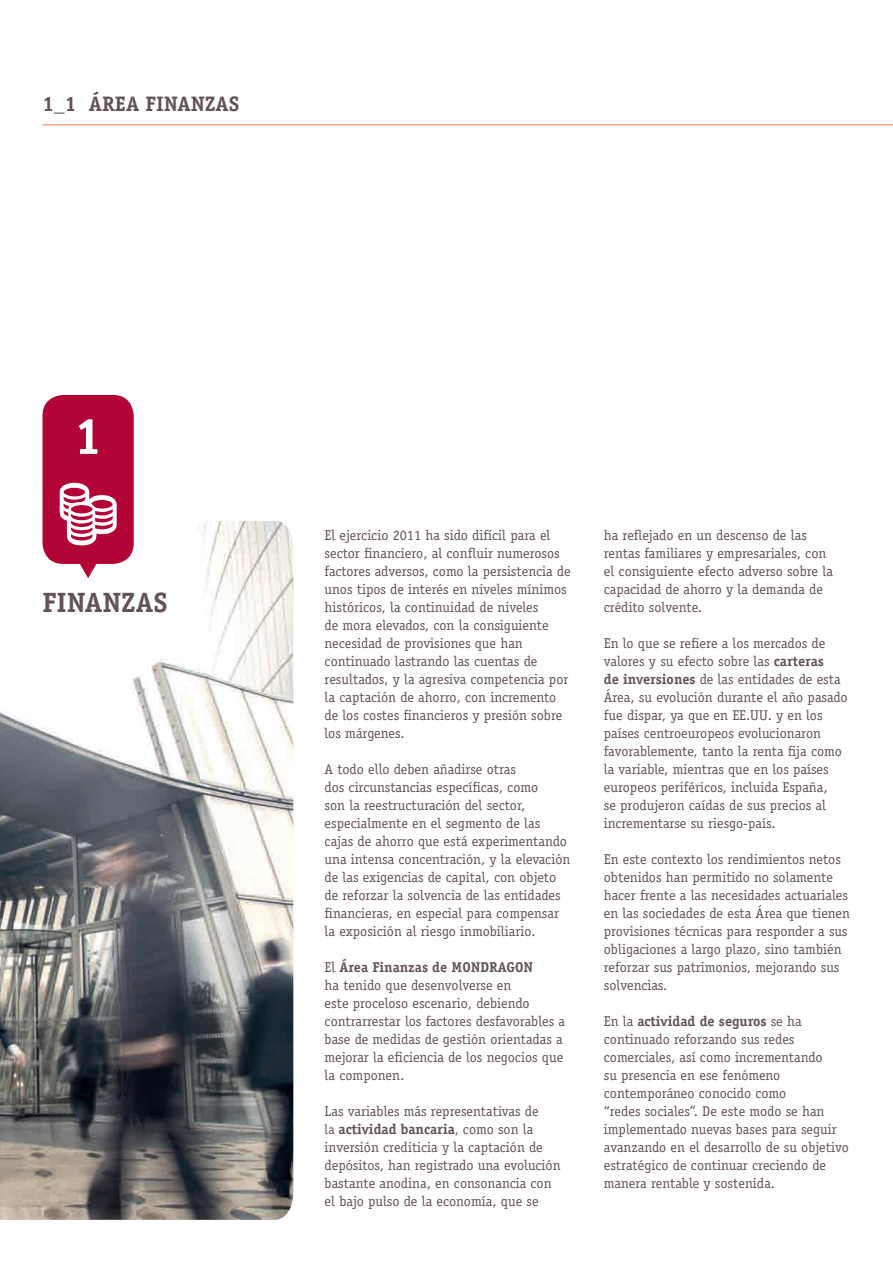
<style>
.page{position:relative;width:893px;height:1263px;background:#fff}
.page>*{position:absolute;margin:0;border:0;box-sizing:border-box;transform-origin:0 0}
.t1{font:700 27.9px "Officina Serif Std";color:#63525b}
.t2{font:700 21px "Officina Serif Std";color:#63525b}
.t3{font:14.25px/18px "Officina Serif Std";color:#63525b}
.s1{font-weight:700}
.s2{font-size:13.5px}
</style>
<div class="page">
<hr style="left:43px;top:124px;width:850px;height:1px;background:#f47d31">
<img style="left:0;top:521px;width:293px;height:699px">
<svg style="left:43px;top:395px;width:91px;height:183px"></svg>
<h2 class="t2" style="left:43px;top:90px;width:198px">1_1 ÁREA FINANZAS</h2>
<h1 class="t1" style="left:43px;top:585px;width:126px">FINANZAS</h1>
<p class="t3" style="left:325px;top:526px;width:248px">El ejercicio 2011 ha sido difícil para el sector financiero, al confluir numerosos factores adversos, como la persistencia de unos tipos de interés en niveles mínimos históricos, la continuidad de niveles<br>de mora elevados, con la consiguiente necesidad de provisiones que han continuado lastrando las cuentas de resultados, y la agresiva competencia por la captación de ahorro, con incremento de los costes financieros y presión sobre los márgenes.</p>
<p class="t3" style="left:325px;top:760px;width:247px">A todo ello deben añadirse otras<br>dos circunstancias específicas, como<br>son la reestructuración del sector, especialmente en el segmento de las cajas de ahorro que está experimentando una intensa concentración, y la elevación de las exigencias de capital, con objeto de reforzar la solvencia de las entidades financieras, en especial para compensar la exposición al riesgo inmobiliario.</p>
<p class="t3" style="left:325px;top:958px;width:242px">El <span class="s1">Área Finanzas de MONDRAGON<br></span>ha tenido que desenvolverse en<br>este proceloso escenario, debiendo contrarrestar los factores desfavorables a base de medidas de gestión orientadas a mejorar la eficiencia de los negocios que la componen.</p>
<p class="t3" style="left:325px;top:1102px;width:238px">Las variables más representativas de<br><span class="s2">la</span> <span class="s1">actividad bancaria</span><span class="s2">,</span> como son la inversión crediticia y la captación de depósitos, han registrado una evolución bastante anodina, en consonancia con el bajo pulso de la economía, que se</p>
<p class="t3" style="left:604px;top:526px;width:231px">ha reflejado en un descenso de las rentas familiares y empresariales, con el consiguiente efecto adverso sobre la capacidad de ahorro y la demanda de crédito solvente.</p>
<p class="t3" style="left:604px;top:634px;width:245px">En lo que se refiere a los mercados de valores y su efecto sobre las <span class="s1">carteras<br>de inversiones</span> de las entidades de esta Área, su evolución durante el año pasado fue dispar, ya que en EE .UU. y en los países centroeuropeos evolucionaron favorablemente, tanto la renta fija como la variable, mientras que en los países europeos periféricos, incluida España,<br>se produjeron caídas de sus precios al incrementarse su riesgo-país.</p>
<p class="t3" style="left:604px;top:850px;width:248px">En este contexto los rendimientos netos obtenidos han permitido no solamente hacer frente a las necesidades actuariales en las sociedades de esta Área que tienen provisiones técnicas para responder a sus obligaciones a largo plazo, sino también reforzar sus patrimonios, mejorando sus solvencias.</p>
<p class="t3" style="left:604px;top:1012px;width:246px">En la <span class="s1">actividad de seguros</span> se ha continuado reforzando sus redes comerciales, así como incrementando<br>su presencia en ese fenómeno contemporáneo conocido como<br>“redes sociales”. De este modo se han implementado nuevas bases para seguir avanzando en el desarrollo de su objetivo estratégico de continuar creciendo de manera rentable y sostenida.</p>
</div>
